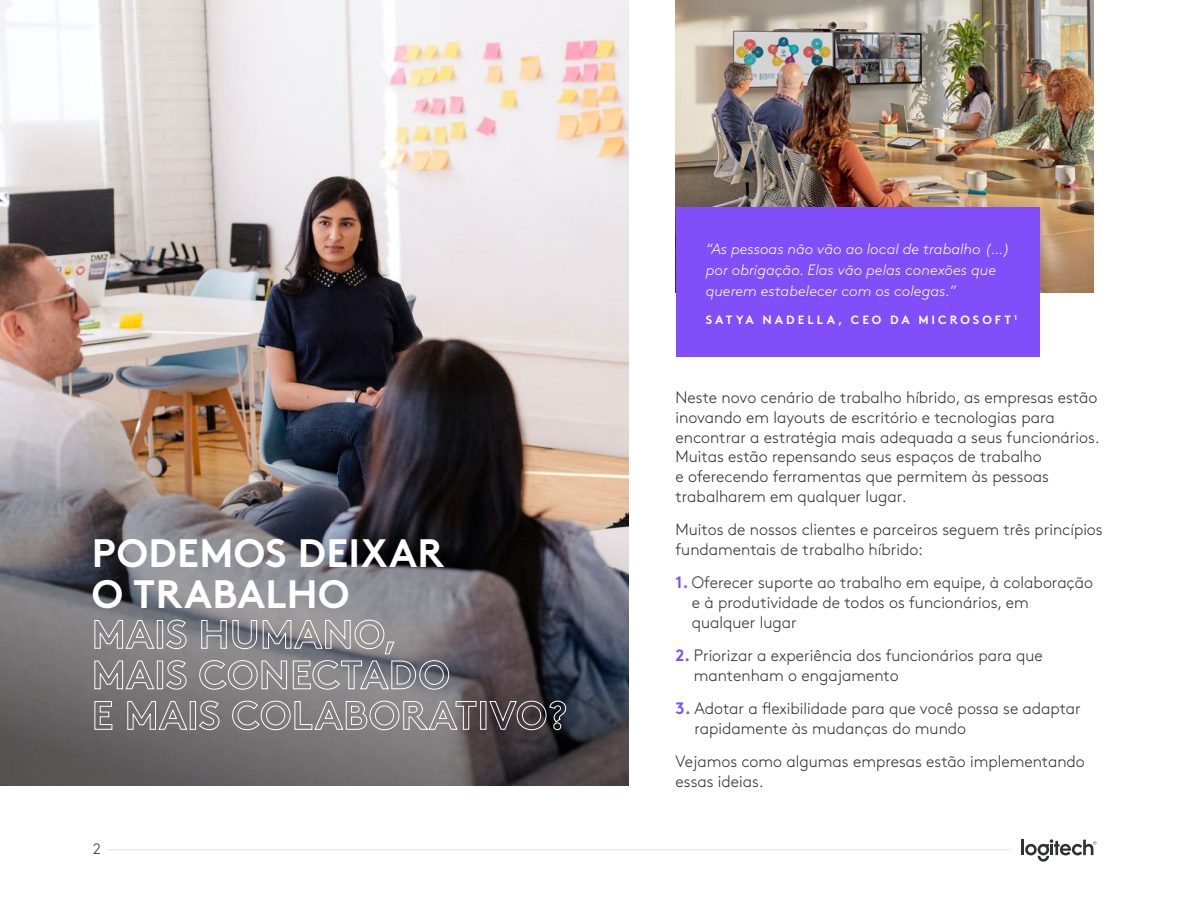
<style>
.page{position:relative;width:1188px;height:918px;background:#fff}
.page>*{position:absolute;margin:0;border:0;box-sizing:border-box;transform-origin:0 0}
.t1{font:700 39.6px/40.5px "Brown Pro";letter-spacing:.01em;color:#fff}
.t2{font:300 16.5px/19.8px "Brown Pro";color:#2f3132}
.t3{font:italic 300 15px/21px "Brown Pro";color:#fff}
.t4{font:300 15px "Brown Pro";color:#2f3132}
.t5{font:700 12px "Brown Pro";letter-spacing:.25em;color:#fff}
.s1{font-weight:700;color:#814efa}
</style>
<div class="page">
<svg style="left:1022px;top:839px;width:74px;height:23px"></svg>
<hr style="left:108px;top:849px;width:902px;height:1px;background:#e1e2e3">
<img style="left:676px;top:0;width:418px;height:292px">
<img style="left:0;top:0;width:628px;height:786px">
<div style="left:676px;top:208px;width:364px;height:149px;background:#814efa"></div>
<h1 class="t1" style="left:92px;top:529px;width:477px">PODEMOS DEIXAR<br>O TRABALHO<br>MAIS HUMANO,<br>MAIS CONECTADO<br>E MAIS COLABORATIVO?</h1>
<p class="t4" style="left:93px;top:838px;width:9px">2</p>
<p class="t3" style="left:706px;top:237px;width:306px">“As pessoas não vão ao local de trabalho (…) por obrigação. Elas vão pelas conexões que querem estabelecer com os colegas.”</p>
<p class="t5" style="left:706px;top:311px;width:313px">SATYA NADELLA, CEO DA MICROSOFT <sup>1</sup></p>
<p class="t2" style="left:676px;top:386px;width:426px">Neste novo cenário de trabalho híbrido, as empresas estão inovando em layouts de escritório e tecnologias para encontrar a estratégia mais adequada a seus funcionários.<br>Muitas estão repensando seus espaços de trabalho<br>e oferecendo ferramentas que permitem às pessoas trabalharem em qualquer lugar.</p>
<p class="t2" style="left:676px;top:518px;width:429px">Muitos de nossos clientes e parceiros seguem três princípios fundamentais de trabalho híbrido:</p>
<p class="t2" style="left:692px;top:572px;width:403px;text-indent:-16px"><span class="s1">1.</span> Oferecer suporte ao trabalho em equipe, à colaboração e à produtividade de todos os funcionários, em qualquer lugar</p>
<p class="t2" style="left:694px;top:644px;width:351px;text-indent:-18px"><span class="s1">2.</span> Priorizar a experiência dos funcionários para que mantenham o engajamento</p>
<p class="t2" style="left:695px;top:698px;width:388px;text-indent:-19px"><span class="s1">3.</span> Adotar a flexibilidade para que você possa se adaptar rapidamente às mudanças do mundo</p>
<p class="t2" style="left:676px;top:751px;width:411px">Vejamos como algumas empresas estão implementando essas ideias.</p>
</div>
